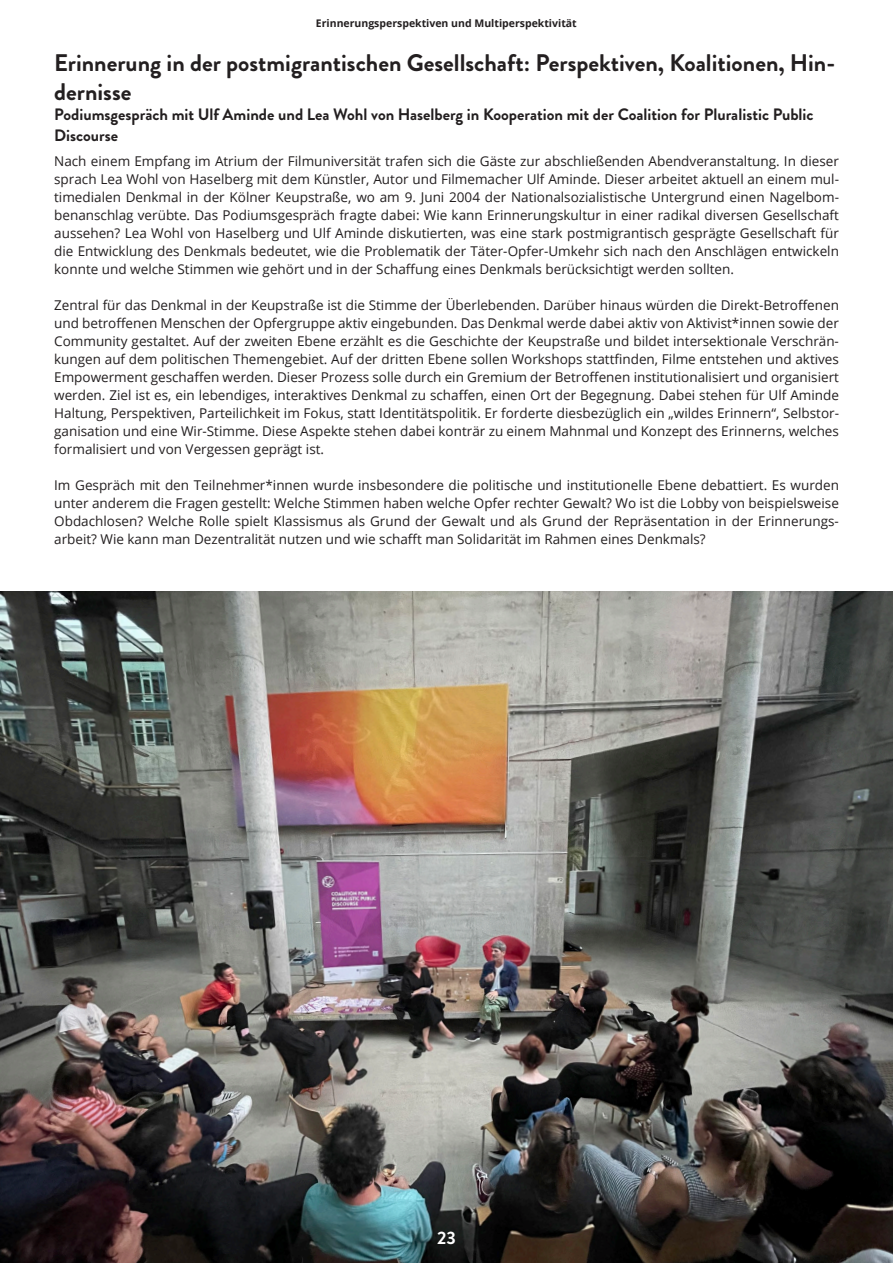
<style>
.page{position:relative;width:893px;height:1263px;background:#fff}
.page>*{position:absolute;margin:0;border:0;box-sizing:border-box;transform-origin:0 0}
.t1{font:700 24px/29.2px "Brandon Grotesque";color:#231f20}
.t2{font:700 18px "Brandon Grotesque";color:#fff}
.t3{font:700 16.5px/20.2px "Brandon Grotesque";color:#231f20}
.t4{font:13.5px/18px "Open Sans";color:#231f20;text-align:justify}
.t5{font:700 10.5px "Open Sans";color:#231f20}
</style>
<div class="page">
<img style="left:0;top:591px;width:893px;height:672px">
<p class="t5" style="left:316px;top:16px;width:262px">Erinnerungsperspektiven und Multiperspektivität</p>
<h1 class="t1" style="left:54px;top:48px;width:782px">Erinnerung in der postmigrantischen Gesellschaft: Perspektiven, Koalitionen, Hin&shy;dernisse</h1>
<p class="t3" style="left:54px;top:105px;width:761px">Podiumsgespräch mit Ulf Aminde und Lea Wohl von Haselberg in Kooperation mit der Coalition for Pluralistic Public<br>Discourse</p>
<p class="t4" style="left:54px;top:151px;width:786px">Nach einem Empfang im Atrium der Filmuniversität trafen sich die Gäste zur abschließenden Abendveranstaltung. In dieser sprach Lea Wohl von Haselberg mit dem Künstler, Autor und Filmemacher Ulf Aminde. Dieser arbeitet aktuell an einem mul&shy;timedialen Denkmal in der Kölner Keupstraße, wo am 9. Juni 2004 der Nationalsozialistische Untergrund einen Nagelbom&shy;benanschlag verübte. Das Podiumsgespräch fragte dabei: Wie kann Erinnerungskultur in einer radikal diversen Gesellschaft aussehen? Lea Wohl von Haselberg und Ulf Aminde diskutierten, was eine stark postmigrantisch gesprägte Gesellschaft für die Entwicklung des Denkmals bedeutet, wie die Problematik der Täter-Opfer-Umkehr sich nach den Anschlägen entwickeln konnte und welche Stimmen wie gehört und in der Schaffung eines Denkmals berücksichtigt werden sollten.</p>
<p class="t4" style="left:54px;top:295px;width:786px">Zentral für das Denkmal in der Keupstraße ist die Stimme der Überlebenden. Darüber hinaus würden die Direkt-Betroffenen und betroffenen Menschen der Opfergruppe aktiv eingebunden. Das Denkmal werde dabei aktiv von Aktivist*innen sowie der Community gestaltet. Auf der zweiten Ebene erzählt es die Geschichte der Keupstraße und bildet intersektionale Verschrän&shy;kungen auf dem politischen Themengebiet. Auf der dritten Ebene sollen Workshops stattfinden, Filme entstehen und aktives Empowerment geschaffen werden. Dieser Prozess solle durch ein Gremium der Betroffenen institutionalisiert und organisiert werden. Ziel ist es, ein lebendiges, interaktives Denkmal zu schaffen, einen Ort der Begegnung. Dabei stehen für Ulf Aminde Haltung, Perspektiven, Parteilichkeit im Fokus, statt Identitätspolitik. Er forderte diesbezüglich ein „wildes Erinnern“, Selbstor&shy;ganisation und eine Wir-Stimme. Diese Aspekte stehen dabei konträr zu einem Mahnmal und Konzept des Erinnerns, welches formalisiert und von Vergessen geprägt ist.</p>
<p class="t4" style="left:54px;top:475px;width:786px">Im Gespräch mit den Teilnehmer*innen wurde insbesondere die politische und institutionelle Ebene debattiert. Es wurden unter anderem die Fragen gestellt: Welche Stimmen haben welche Opfer rechter Gewalt? Wo ist die Lobby von beispielsweise Obdachlosen? Welche Rolle spielt Klassismus als Grund der Gewalt und als Grund der Repräsentation in der Erinnerungs&shy;arbeit? Wie kann man Dezentralität nutzen und wie schafft man Solidarität im Rahmen eines Denkmals?</p>
<h2 class="t2" style="left:437px;top:1225px;width:20px">23</h2>
</div>
